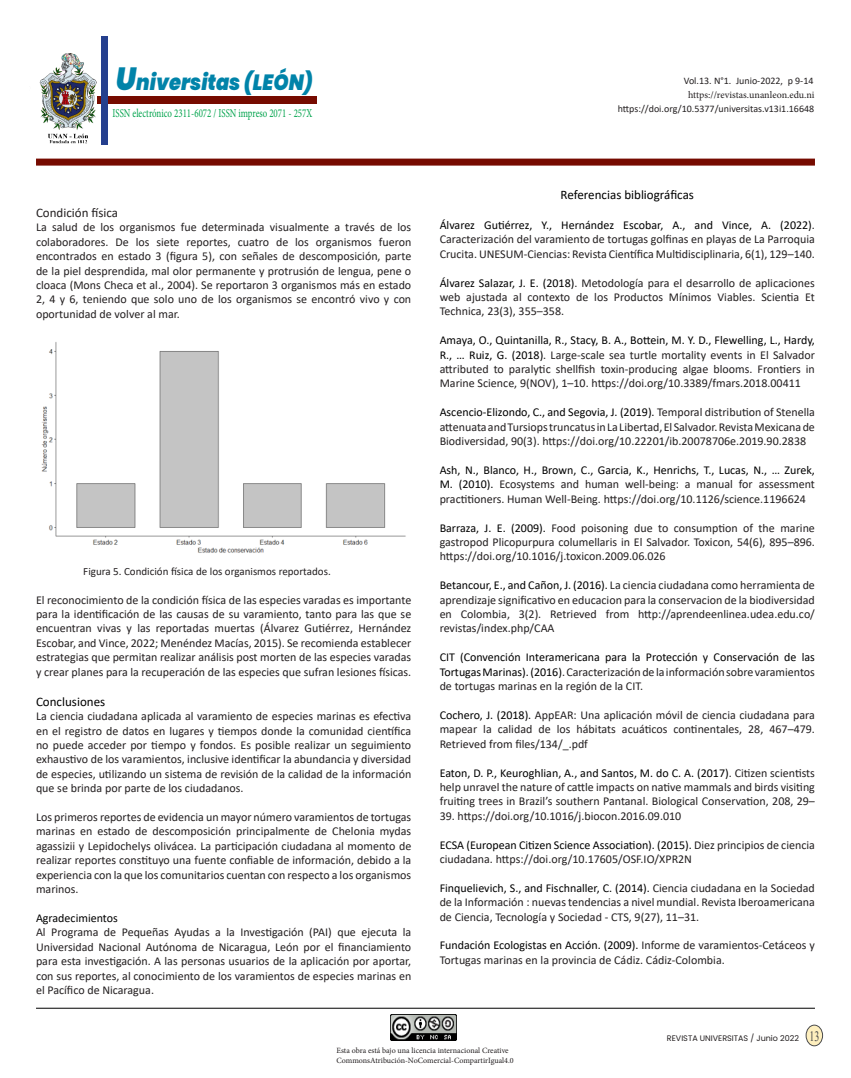
<style>
.page{position:relative;width:851px;height:1078px;background:#fff}
.page>*{position:absolute;margin:0;border:0;box-sizing:border-box;transform-origin:0 0}
.t1{font:italic 900 22px "Poppins";color:#0083a9;scale:.88 1}
.t2{font:13px "Calibri";color:#000}
.t3{font:13px "Calibri";color:#231f20}
.t4{font:12px/14.4px "Calibri";color:#231f20;text-align:justify}
.t5{font:12px/14.4px "Calibri";color:#000;text-align:justify}
.t6{font:12px "Minion Pro";color:#00a34c;scale:.74 1}
.t7{font:11px "Calibri";color:#231f20}
.t8{font:10px "Calibri";color:#231f20}
.t9{font:10px "Minion Pro";letter-spacing:-.005em;color:#231f20}
.t10{font:8px/9.6px "Minion Pro";color:#231f20}
.t11{font:8px "Poppins";color:#231f20}
.s1{font-size:32px}
.s2{color:#000}
.s3{color:#231f20}
.s4{font-family:"Times New Roman";font-size:14.3px;color:#4b4c4d}
</style>
<div class="page">
<img style="left:39px;top:53px;width:59px;height:91px">
<svg style="left:116px;top:96px;width:198px;height:1px"></svg>
<div style="left:97px;top:97px;width:220px;height:7px;background:#760b00"></div>
<div style="left:102px;top:37px;width:6px;height:108px;background:#253f8e"></div>
<div style="left:806px;top:1024px;width:16px;height:21px;background:#feefbe;border-radius:50%"></div>
<div style="left:805px;top:1024px;width:17px;height:21px;border:1px solid #4b4c4d;border-radius:50%"></div>
<hr style="left:36px;top:1007px;width:778px;height:1px;background:#000">
<img style="left:390px;top:1014px;width:66px;height:26px">
<div style="left:36px;top:158px;width:778px;height:7px;background:#760b00"></div>
<img style="left:41px;top:342px;width:365px;height:211px">
<h1 class="t1" style="left:116px;top:70px;width:225px"><span class="s1">U</span>niversitas (LEÓN)</h1>
<p class="t6" style="left:113px;top:105px;width:271px">ISSN electrónico 2311-6072 / ISSN impreso 2071 - 257X</p>
<p class="t3" style="left:36px;top:203px;width:84px">Condición física</p>
<p class="t4" style="left:36px;top:220px;width:377px">La salud de los organismos fue determinada visualmente a través de los colaboradores. De los siete reportes, cuatro de los organismos fueron encontrados en estado 3 (figura 5), con señales de descomposición, parte de la piel desprendida, mal olor permanente y protrusión de lengua, pene o cloaca (Mons Checa et al., 2004). Se reportaron 3 organismos más en estado 2, 4 y 6, teniendo que solo uno de los organismos se encontró vivo y con oportunidad de volver al mar.</p>
<p class="t7" style="left:83px;top:563px;width:249px">Figura 5. Condición física de los organismos reportados.</p>
<p class="t4" style="left:36px;top:592px;width:377px">El reconocimiento de la condición física de las especies varadas es importante para la identificación de las causas de su varamiento, tanto para las que se encuentran vivas y las reportadas muertas (Álvarez Gutiérrez, Hernández Escobar, and Vince, 2022; Menéndez Macías, 2015). Se recomienda establecer estrategias que permitan realizar análisis post morten de las especies varadas y crear planes para la recuperación de las especies que sufran lesiones físicas.</p>
<p class="t2" style="left:36px;top:692px;width:71px">Conclusiones</p>
<p class="t4" style="left:36px;top:708px;width:377px">La ciencia ciudadana aplicada al varamiento de especies marinas es efectiva en el registro de datos en lugares y tiempos donde la comunidad científica no puede acceder por tiempo y fondos. Es posible realizar un seguimiento exhaustivo de los varamientos, inclusive identificar la abundancia y diversidad de especies, utilizando un sistema de revisión de la calidad de la información que se brinda por parte de los ciudadanos.</p>
<p class="t4" style="left:36px;top:809px;width:377px">Los primeros reportes de evidencia un mayor número varamientos de tortugas marinas en estado de descomposición principalmente de Chelonia mydas agassizii y Lepidochelys olivácea. La participación ciudadana al momento de realizar reportes constituyo una fuente confiable de información, debido a la experiencia con la que los comunitarios cuentan con respecto a los organismos marinos.</p>
<p class="t5" style="left:36px;top:910px;width:83px">Agradecimientos</p>
<p class="t4" style="left:36px;top:924px;width:377px">Al Programa de Pequeñas Ayudas a la Investigación (PAI) que ejecuta la Universidad Nacional Autónoma de Nicaragua, León por el financiamiento para esta investigación. A las personas usuarios de la aplicación por aportar, con sus reportes, al conocimiento de los varamientos de especies marinas en el Pacífico de Nicaragua.</p>
<p class="t8" style="left:683px;top:73px;width:131px">Vol.13. N°1. Junio-2022, p 9-14</p>
<p class="t9" style="left:688px;top:88px;width:128px">https://revistas.unanleon.edu.ni</p>
<p class="t8" style="left:617px;top:102px;width:198px">https://doi.org/10.5377/universitas.v13i1.16648</p>
<p class="t2" style="left:560px;top:185px;width:135px">Referencias bibliográficas</p>
<p class="t4" style="left:439px;top:217px;width:377px"><span class="s2">Álvarez Gutiérrez, Y., Hernández Escobar, A., and Vince, A. (2022)</span>.<br>Caracterización del varamiento de tortugas golfinas en playas de La Parroquia Crucita. UNESUM-Ciencias: Revista Científica Multidisciplinaria, 6(1), 129–140.</p>
<p class="t4" style="left:439px;top:275px;width:377px"><span class="s2">Álvarez Salazar, J. E. (2018)</span>. Metodología para el desarrollo de aplicaciones web ajustada al contexto de los Productos Mínimos Viables. Scientia Et Technica, 23(3), 355–358.</p>
<p class="t4" style="left:439px;top:332px;width:377px"><span class="s2">Amaya, O., Quintanilla, R., Stacy, B. A., Bottein, M. Y. D., Flewelling, L., Hardy, R., … Ruiz, G. (2018)</span>. Large-scale sea turtle mortality events in El Salvador attributed to paralytic shellfish toxin-producing algae blooms. Frontiers in Marine Science, 9(NOV), 1–10. https://doi.org/10.3389/fmars.2018.00411</p>
<p class="t4" style="left:439px;top:404px;width:377px"><span class="s2">Ascencio-Elizondo, C., and Segovia, J. (2019).</span> Temporal distribution of Stenella attenuata and Tursiops truncatus in La Libertad, El Salvador. Revista Mexicana de Biodiversidad, 90(3). https://doi.org/10.22201/ib.20078706e.2019.90.2838</p>
<p class="t4" style="left:439px;top:462px;width:377px"><span class="s2">Ash, N., Blanco, H., Brown, C., Garcia, K., Henrichs, T., Lucas, N., … Zurek, M. (2010).</span> Ecosystems and human well-being: a manual for assessment practitioners. Human Well-Being. https://doi.org/10.1126/science.1196624</p>
<p class="t4" style="left:439px;top:520px;width:377px"><span class="s2">Barraza, J. E. (2009).</span> Food poisoning due to consumption of the marine gastropod Plicopurpura columellaris in El Salvador. Toxicon, 54(6), 895–896. https://doi.org/10.1016/j.toxicon.2009.06.026</p>
<p class="t4" style="left:439px;top:577px;width:377px"><span class="s2">Betancour, E., and Cañon, J. (2016).</span> La ciencia ciudadana como herramienta de aprendizaje significativo en educacion para la conservacion de la biodiversidad en Colombia, 3(2). Retrieved from http://aprendeenlinea.udea.edu.co/ revistas/index.php/CAA</p>
<p class="t5" style="left:439px;top:649px;width:377px">CIT (Convención Interamericana para la Protección y Conservación de las Tortugas Marinas). (2016)<span class="s3">. Caracterización de la información sobre varamientos de tortugas marinas en la región de la CIT.</span></p>
<p class="t4" style="left:439px;top:707px;width:377px"><span class="s2">Cochero, J. (2018).</span> AppEAR: Una aplicación móvil de ciencia ciudadana para mapear la calidad de los hábitats acuáticos continentales, 28, 467–479.<br>Retrieved from files/134/_.pdf</p>
<p class="t4" style="left:439px;top:764px;width:377px"><span class="s2">Eaton, D. P., Keuroghlian, A., and Santos, M. do C. A. (2017)</span>. Citizen scientists help unravel the nature of cattle impacts on native mammals and birds visiting fruiting trees in Brazil’s southern Pantanal. Biological Conservation, 208, 29–</p>
<p class="t4" style="left:439px;top:808px;width:243px">39. https://doi.org/10.1016/j.biocon.2016.09.010</p>
<p class="t4" style="left:439px;top:836px;width:377px"><span class="s2">ECSA (European Citizen Science Association). (2015).</span> Diez principios de ciencia ciudadana. https://doi.org/10.17605/OSF.IO/XPR2N</p>
<p class="t4" style="left:439px;top:880px;width:377px"><span class="s2">Finquelievich, S., and Fischnaller, C. (2014).</span> Ciencia ciudadana en la Sociedad de la Información : nuevas tendencias a nivel mundial. Revista Iberoamericana de Ciencia, Tecnología y Sociedad - CTS, 9(27), 11–31.</p>
<p class="t4" style="left:439px;top:937px;width:377px"><span class="s2">Fundación Ecologistas en Acción. (2009).</span> Informe de varamientos-Cetáceos y<br>Tortugas marinas en la provincia de Cádiz. Cádiz-Colombia.</p>
<p class="t11" style="left:666px;top:1032px;width:154px">REVISTA UNIVERSITAS / Junio 2022 <span class="s4">13</span></p>
<p class="t10" style="left:336px;top:1045px;width:179px">Esta obra está bajo una licencia internacional Creative<br>CommonsAtribución-NoComercial-CompartirIgual4.0</p>
</div>
